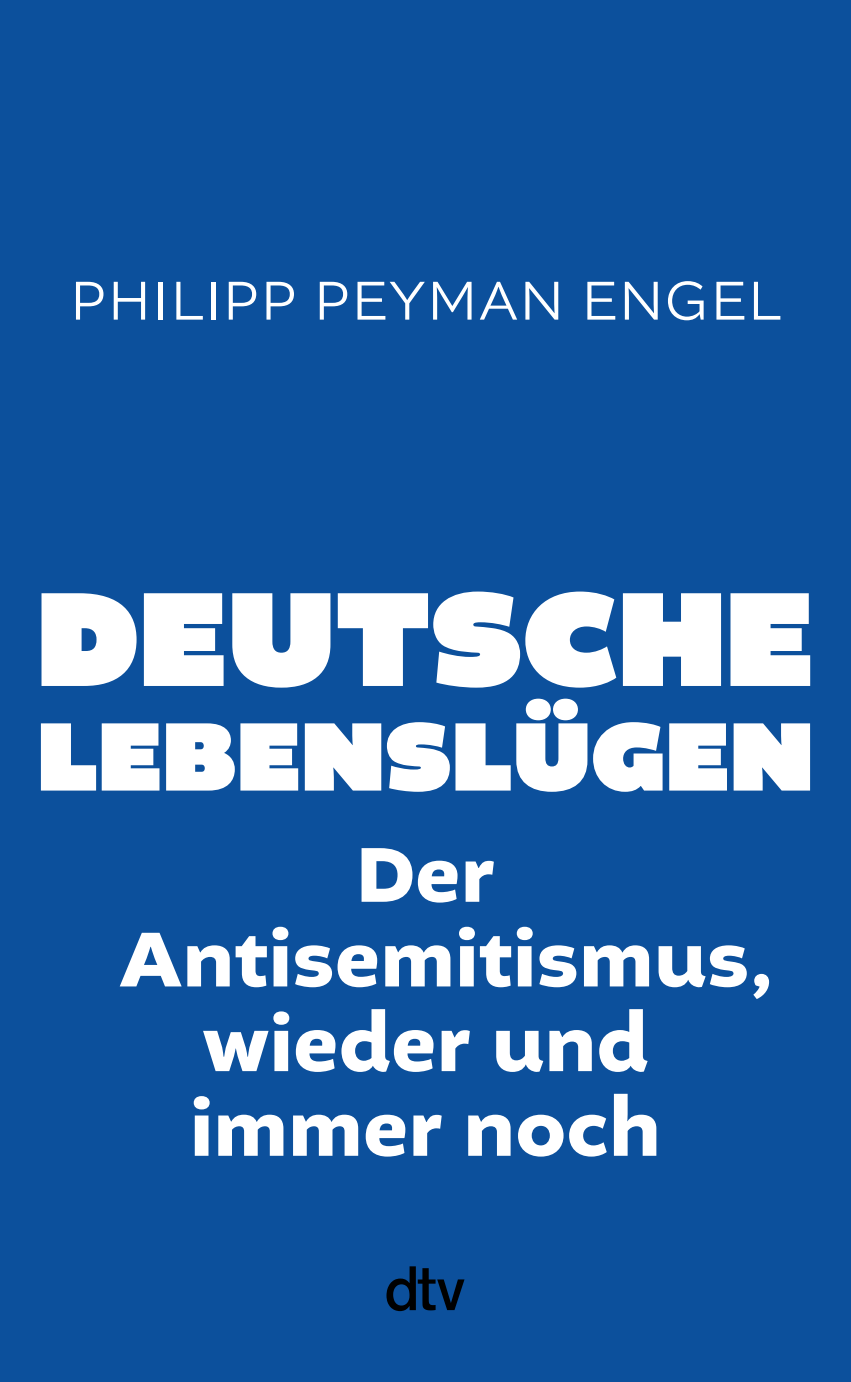
<style>
.page{position:relative;width:851px;height:1382px;background:#fff}
.page>*{position:absolute;margin:0;border:0;box-sizing:border-box;transform-origin:0 0}
.t1{font:900 141px "Altivo";letter-spacing:.015em;color:#fff}
.t2{font:900 102.25px "Altivo";letter-spacing:.02em;color:#fff}
.t3{font:700 81.5px/84.8px "Altivo";letter-spacing:.01em;color:#fff;text-align:center}
.t4{font:300 57.5px "Altivo";letter-spacing:.03em;color:#fff}
</style>
<div class="page">
<div style="left:0;top:0;width:850px;height:1382px;background:#0c509c"></div>
<svg style="left:386px;top:1266px;width:78px;height:45px"></svg>
<p class="t4" style="left:70px;top:264px;width:712px">PHILIPP PEYMAN ENGEL</p>
<h1 class="t1" style="left:38px;top:544px;width:776px">DEUTSCHE</h1>
<p class="t2" style="left:38px;top:688px;width:775px">LEBENSLÜGEN</p>
<p class="t3" style="left:119px;top:834px;width:654px">Der<br>Antisemitismus, wieder und immer noch</p>
</div>
